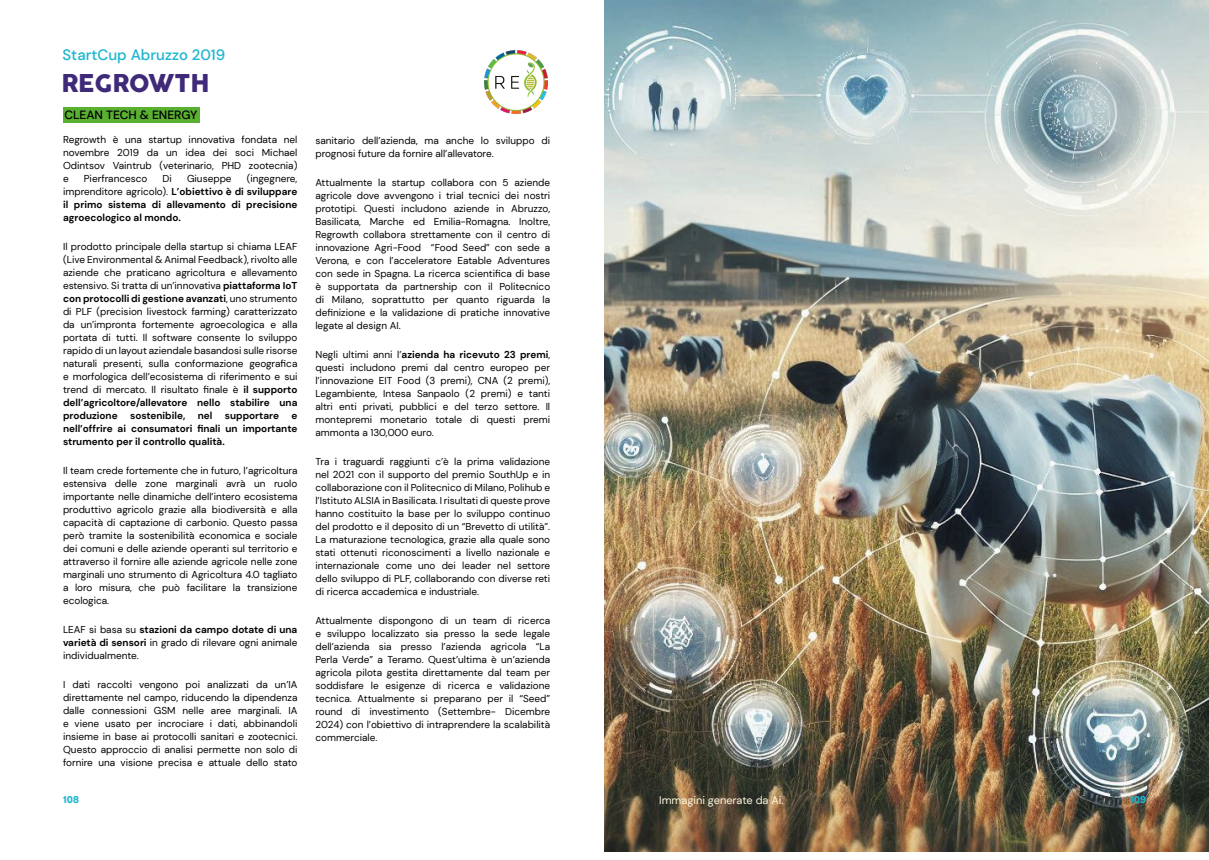
<style>
.page{position:relative;width:1209px;height:860px;background:#fff}
.page>*{position:absolute;margin:0;border:0;box-sizing:border-box;transform-origin:0 0}
.Highlighted_2{font:24px "Cocogoose";color:#3f2a79}
.Highlighted_2-2{font:500 15px "DM Sans";color:#1fb6d0}
.Contents{font:500 12px "DM Sans";color:#000}
.Highlighted_2-3{font:11px "DM Sans";color:#fff9de}
.Body{font:10px/13px "DM Sans";color:#010202;text-align:justify}
.Body-2{font:700 10px/13px "DM Sans";color:#010202;text-align:justify}
.t1{font:10px "Radio Canada Big";color:#1eb7d0}
.s1{font-weight:400}
.s2{font-weight:700}
</style>
<div class="page">
<img style="left:604px;top:0;width:605px;height:852px">
<img style="left:484px;top:50px;width:64px;height:64px">
<div style="left:63px;top:107px;width:136px;height:16px;background:#5ab031"></div>
<p class="Highlighted_2-2" style="left:62px;top:46px;width:164px">StartCup Abruzzo 2019</p>
<p class="Highlighted_2" style="left:61px;top:67px;width:150px">REGROWTH</p>
<p class="Contents" style="left:64px;top:107px;width:135px">CLEAN TECH &amp; ENERGY</p>
<p class="Body" style="left:63px;top:133px;width:236px">Regrowth è una startup innovativa fondata nel novembre 2019 da un idea dei soci Michael Odintsov Vaintrub (veterinario, PHD zootecnia) e</p>
<p class="Body-2" style="left:63px;top:172px;width:236px;text-indent:184px"><span class="s1">(ingegnere, imprenditore agricolo).</span> L’obiettivo è di sviluppare il primo sistema di allevamento di precisione agroecologico al mondo.</p>
<p class="Body" style="left:63px;top:240px;width:236px">Il prodotto principale della startup si chiama LEAF (Live Environmental &amp; Animal Feedback), rivolto alle aziende che praticano agricoltura e allevamento estensivo. Si tratta di un’innovativa <span class="s2">piattaforma IoT con protocolli di gestione avanzati</span>, uno strumento di PLF (precision livestock farming) caratterizzato da un’impronta fortemente agroecologica e alla portata di tutti. Il software consente lo sviluppo rapido di un layout aziendale basandosi sulle risorse naturali presenti, sulla conformazione geografica e morfologica dell’ecosistema di riferimento e sui trend di mercato. Il risultato finale è <span class="s2">il supporto dell’agricoltore/allevatore nello stabilire una produzione sostenibile, nel supportare e nell’offrire ai consumatori finali un importante strumento per il controllo qualità.</span></p>
<p class="Body" style="left:63px;top:464px;width:236px">Il team crede fortemente che in futuro, l’agricoltura estensiva delle zone marginali avrà un ruolo importante nelle dinamiche dell’intero ecosistema produttivo agricolo grazie alla biodiversità e alla capacità di captazione di carbonio. Questo passa però tramite la sostenibilità economica e sociale dei comuni e delle aziende operanti sul territorio e attraverso il fornire alle aziende agricole nelle zone marginali uno strumento di Agricoltura 4.0 tagliato a loro misura, che può facilitare la transizione ecologica.</p>
<p class="Body" style="left:63px;top:623px;width:236px">LEAF si basa su <span class="s2">stazioni da campo dotate di una varietà di sensori</span> in grado di rilevare ogni animale individualmente.</p>
<p class="Body" style="left:63px;top:678px;width:236px">I dati raccolti vengono poi analizzati da un’IA direttamente nel campo, riducendo la dipendenza dalle connessioni GSM nelle aree marginali. IA e viene usato per incrociare i dati, abbinandoli insieme in base ai protocolli sanitari e zootecnici.<br>Questo approccio di analisi permette non solo di fornire una visione precisa e attuale dello stato</p>
<p class="Body" style="left:84px;top:172px;width:65px">Pierfrancesco</p>
<p class="Body" style="left:163px;top:172px;width:11px">Di</p>
<p class="Body" style="left:187px;top:172px;width:46px">Giuseppe</p>
<p class="Body" style="left:315px;top:134px;width:236px">sanitario dell’azienda, ma anche lo sviluppo di prognosi future da fornire all’allevatore.</p>
<p class="Body" style="left:315px;top:176px;width:236px">Attualmente la startup collabora con 5 aziende agricole dove avvengono i trial tecnici dei nostri prototipi. Questi includono aziende in Abruzzo, Basilicata, Marche ed Emilia-Romagna. Inoltre, Regrowth collabora strettamente con il centro di innovazione Agri-Food “Food Seed” con sede a Verona, e con l’acceleratore Eatable Adventures con sede in Spagna. La ricerca scientifica di base è supportata da partnership con il Politecnico di Milano, soprattutto per quanto riguarda la definizione e la validazione di pratiche innovative legate al design AI.</p>
<p class="Body" style="left:315px;top:348px;width:236px">Negli ultimi anni l’<span class="s2">azienda ha ricevuto 23 premi</span>, questi includono premi dal centro europeo per l’innovazione EIT Food (3 premi), CNA (2 premi), Legambiente, Intesa Sanpaolo (2 premi) e tanti altri enti privati, pubblici e del terzo settore. Il montepremi monetario totale di questi premi ammonta a 130,000 euro.</p>
<p class="Body" style="left:315px;top:455px;width:236px">Tra i traguardi raggiunti c’è la prima validazione nel 2021 con il supporto del premio SouthUp e in collaborazione con il Politecnico di Milano, Polihub e l’Istituto ALSIA in Basilicata. I risultati di queste prove hanno costituito la base per lo sviluppo continuo del prodotto e il deposito di un “Brevetto di utilità”.<br>La maturazione tecnologica, grazie alla quale sono stati ottenuti riconoscimenti a livello nazionale e internazionale come uno dei leader nel settore dello sviluppo di PLF, collaborando con diverse reti di ricerca accademica e industriale.</p>
<p class="Body" style="left:315px;top:614px;width:236px">Attualmente dispongono di un team di ricerca e sviluppo localizzato sia presso la sede legale dell’azienda sia presso l’azienda agricola “La Perla Verde” a Teramo. Quest’ultima è un’azienda agricola pilota gestita direttamente dal team per soddisfare le esigenze di ricerca e validazione tecnica. Attualmente si preparano per il “Seed” round di investimento (Settembre- Dicembre 2024) con l’obiettivo di intraprendere la scalabilità commerciale.</p>
<p class="Highlighted_2-3" style="left:659px;top:793px;width:126px">Immagini generate da Ai.</p>
<p class="t1" style="left:63px;top:793px;width:17px">108</p>
<p class="t1" style="left:1130px;top:793px;width:18px">109</p>
</div>
